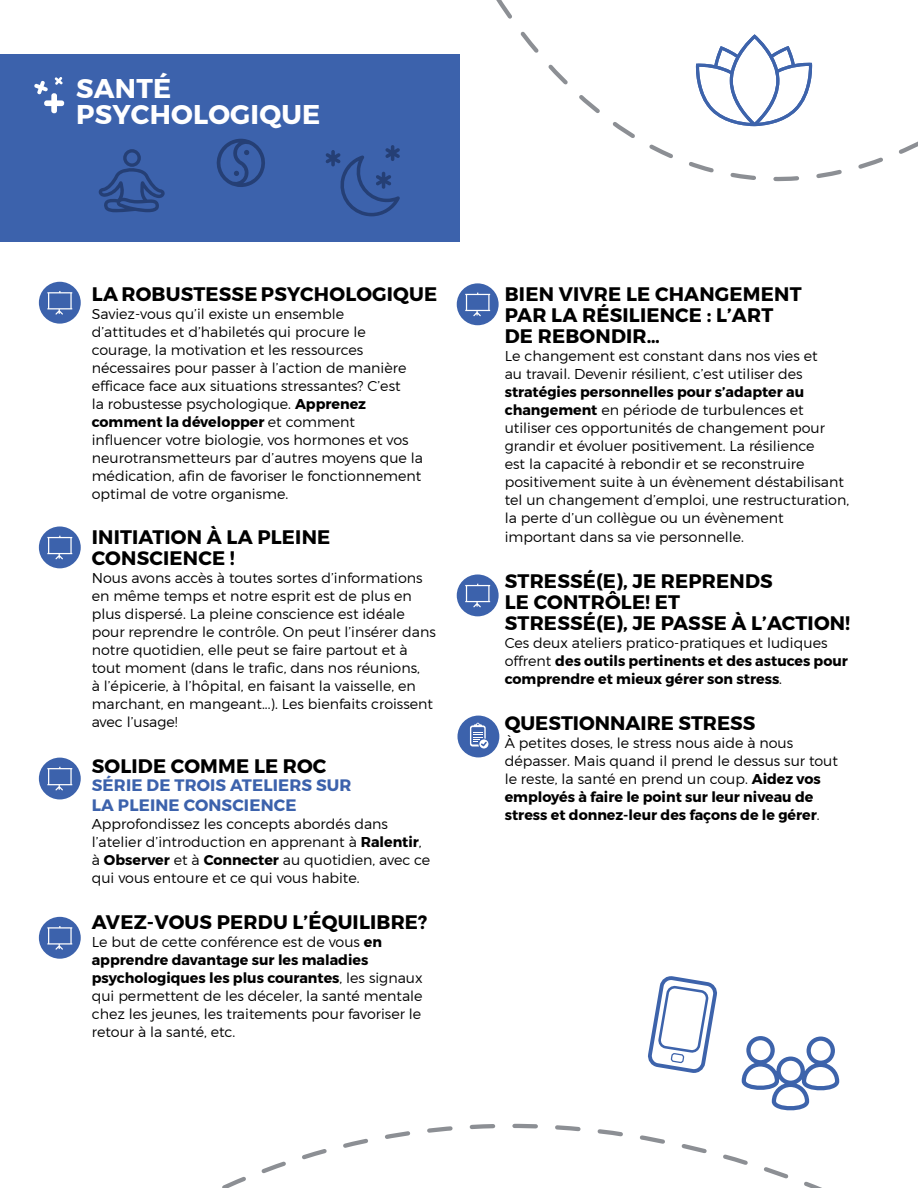
<style>
.page{position:relative;width:918px;height:1188px;background:#fff}
.page>*{position:absolute;margin:0;border:0;box-sizing:border-box;transform-origin:0 0}
.t1{font:700 27px/25.5px "Montserrat";letter-spacing:.01em;color:#fff}
.t2{font:700 19.5px/21px "Montserrat";letter-spacing:.01em;color:#000}
.t3{font:700 16.5px/19.5px "Montserrat";letter-spacing:.01em;color:#3c62ac}
.t4{font:300 14.25px/18px "Montserrat";color:#000}
.t5{font:700 14.25px/18px "Montserrat";color:#000}
.s1{font-weight:700}
.s2{font-weight:300}
</style>
<div class="page">
<div style="left:0;top:54px;width:460px;height:188px;background:#3c62ac"></div>
<svg style="left:34px;top:77px;width:31px;height:37px"></svg>
<svg style="left:99px;top:149px;width:66px;height:63px"></svg>
<svg style="left:216px;top:139px;width:49px;height:48px"></svg>
<svg style="left:325px;top:145px;width:75px;height:71px"></svg>
<div style="left:39px;top:282px;width:42px;height:42px;background:#3c62ac;border-radius:50%"></div>
<svg style="left:47px;top:291px;width:25px;height:24px"></svg>
<div style="left:39px;top:917px;width:42px;height:42px;background:#3c62ac;border-radius:50%"></div>
<svg style="left:47px;top:926px;width:25px;height:24px"></svg>
<div style="left:457px;top:283px;width:42px;height:42px;background:#3c62ac;border-radius:50%"></div>
<svg style="left:465px;top:293px;width:7px;height:19px"></svg>
<div style="left:39px;top:526px;width:42px;height:42px;background:#3c62ac;border-radius:50%"></div>
<svg style="left:47px;top:536px;width:25px;height:23px"></svg>
<div style="left:39px;top:758px;width:42px;height:41px;background:#3c62ac;border-radius:50%"></div>
<svg style="left:47px;top:767px;width:25px;height:23px"></svg>
<div style="left:457px;top:574px;width:42px;height:42px;background:#3c62ac;border-radius:50%"></div>
<svg style="left:465px;top:584px;width:25px;height:23px"></svg>
<div style="left:457px;top:716px;width:42px;height:41px;background:#3c62ac;border-radius:50%"></div>
<svg style="left:470px;top:723px;width:18px;height:26px"></svg>
<svg style="left:222px;top:976px;width:618px;height:212px"></svg>
<svg style="left:472px;top:0;width:446px;height:326px"></svg>
<svg style="left:695px;top:34px;width:118px;height:92px"></svg>
<h1 class="t1" style="left:76px;top:77px;width:246px">SANTÉ<br>PSYCHOLOGIQUE</h1>
<h2 class="t2" style="left:92px;top:284px;width:347px">LA ROBUSTESSE PSYCHOLOGIQUE</h2>
<p class="t4" style="left:92px;top:304px;width:333px">Saviez-vous qu’il existe un ensemble<br>d’attitudes et d’habiletés qui procure le courage, la motivation et les ressources nécessaires pour passer à l’action de manière efficace face aux situations stressantes? C’est<br>la robustesse psychologique. <span class="s1">Apprenez comment la développer</span> et comment influencer votre biologie, vos hormones et vos neurotransmetteurs par d’autres moyens que la médication, afin de favoriser le fonctionnement optimal de votre organisme.</p>
<h2 class="t2" style="left:92px;top:527px;width:240px">INITIATION À LA PLEINE<br>CONSCIENCE !</h2>
<p class="t4" style="left:92px;top:569px;width:346px">Nous avons accès à toutes sortes d’informations en même temps et notre esprit est de plus en plus dispersé. La pleine conscience est idéale pour reprendre le contrôle. On peut l’insérer dans notre quotidien, elle peut se faire partout et à tout moment (dans le trafic, dans nos réunions,<br>à l’épicerie, à l’hôpital, en faisant la vaisselle, en marchant, en mangeant...). Les bienfaits croissent avec l’usage!</p>
<h2 class="t2" style="left:92px;top:756px;width:236px">SOLIDE COMME LE ROC</h2>
<p class="t3" style="left:92px;top:776px;width:261px">SÉRIE DE TROIS ATELIERS SUR<br>LA PLEINE CONSCIENCE</p>
<p class="t4" style="left:92px;top:814px;width:340px">Approfondissez les concepts abordés dans l’atelier d’introduction en apprenant à <span class="s1">Ralentir</span>, à <span class="s1">Observer</span> et à <span class="s1">Connecter</span> au quotidien, avec ce qui vous entoure et ce qui vous habite.</p>
<h2 class="t2" style="left:92px;top:912px;width:337px">AVEZ-VOUS PERDU L’ÉQUILIBRE?</h2>
<p class="t4" style="left:92px;top:933px;width:332px">Le but de cette conférence est de vous <span class="s1">en apprendre davantage sur les maladies psychologiques les plus courantes</span>, les signaux qui permettent de les déceler, la santé mentale chez les jeunes, les traitements pour favoriser le retour à la santé, etc.</p>
<h2 class="t2" style="left:505px;top:284px;width:298px">BIEN VIVRE LE CHANGEMENT<br>PAR LA RÉSILIENCE : L’ART<br>DE REBONDIR…</h2>
<p class="t4" style="left:505px;top:346px;width:314px">Le changement est constant dans nos vies et au travail. Devenir résilient, c’est utiliser des</p>
<p class="t4" style="left:505px;top:382px;width:346px"><span class="s1">stratégies personnelles pour s’adapter au changement</span> en période de turbulences et utiliser ces opportunités de changement pour grandir et évoluer positivement. La résilience<br>est la capacité à rebondir et se reconstruire positivement suite à un évènement déstabilisant tel un changement d’emploi, une restructuration, la perte d’un collègue ou un évènement</p>
<p class="t4" style="left:505px;top:528px;width:241px">important dans sa vie personnelle.</p>
<h2 class="t2" style="left:505px;top:571px;width:347px">STRESSÉ(E), JE REPRENDS<br>LE CONTRÔLE! ET<br>STRESSÉ(E), JE PASSE À L’ACTION!</h2>
<p class="t5" style="left:505px;top:634px;width:345px"><span class="s2">Ces deux ateliers pratico-pratiques et ludiques offrent</span> des outils pertinents et des astuces pour comprendre et mieux gérer son stress<span class="s2">.</span></p>
<h2 class="t2" style="left:505px;top:713px;width:252px">QUESTIONNAIRE STRESS</h2>
<p class="t4" style="left:505px;top:733px;width:335px">À petites doses, le stress nous aide à nous dépasser. Mais quand il prend le dessus sur tout le reste, la santé en prend un coup. <span class="s1">Aidez vos employés à faire le point sur leur niveau de stress et donnez-leur des façons de le gérer</span>.</p>
</div>
